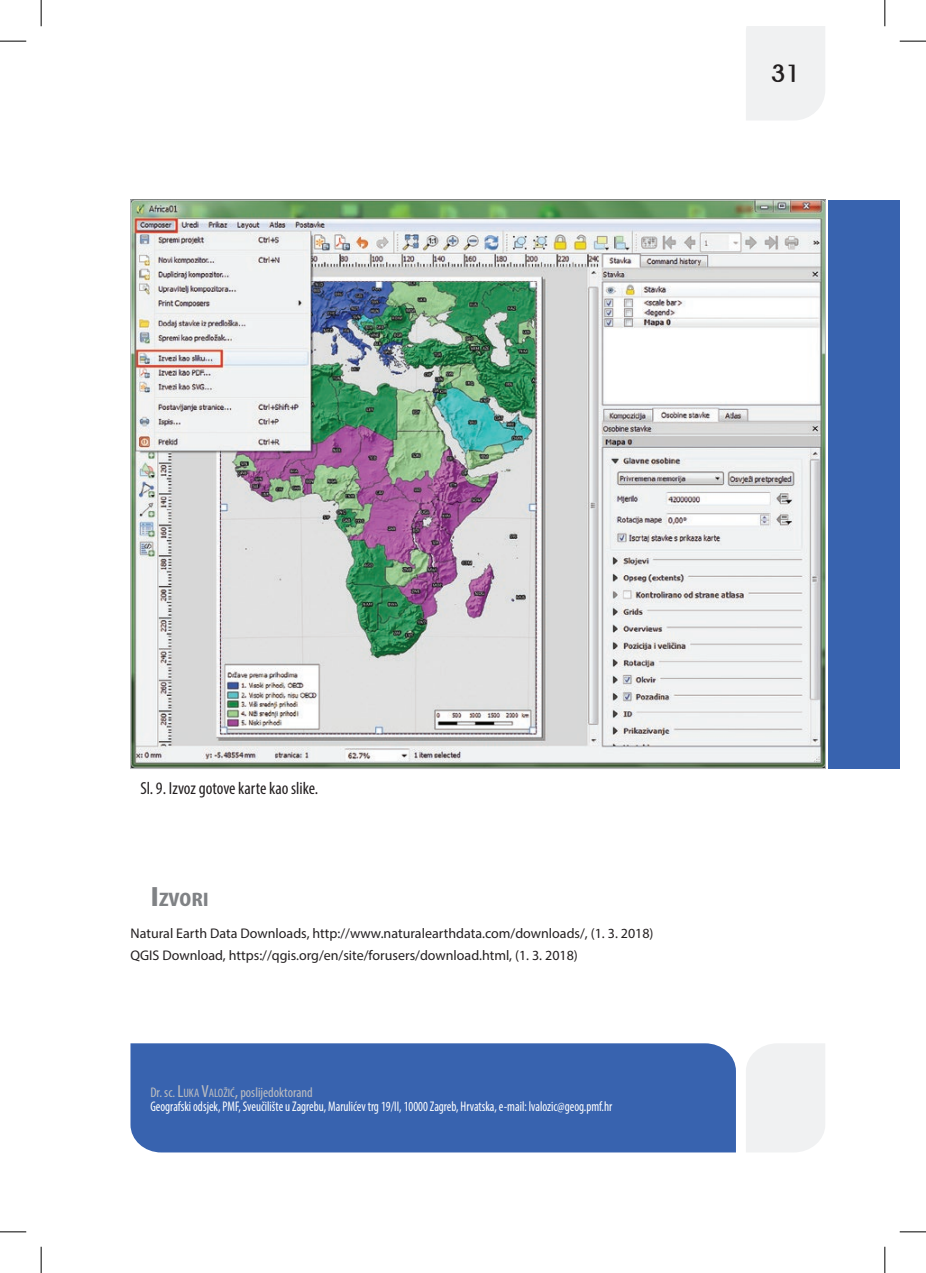
<style>
.page{position:relative;width:926px;height:1273px;background:#fff}
.page>*{position:absolute;margin:0;border:0;box-sizing:border-box;transform-origin:0 0}
.t1{font:700 26.25px "Avant Garde";color:#231f20}
.t2{font:700 condensed 19.6px "Myriad Pro";color:#808285;scale:1.25 1}
.t3{font:condensed 17.5px "Myriad Pro";color:#231f20}
.t4{font:14px/22.4px "Myriad Pro";color:#231f20}
.t5{font:condensed 14px/14px "Myriad Pro";color:#fff;scale:.9 1}
.s1{font-size:28px}
.s2{color:#bcbdc0}
.s3{font-size:17.5px;color:#bcbdc0}
.s4{font-size:12.25px;color:#bcbdc0}
</style>
<div class="page">
<div style="left:130px;top:1043px;width:606px;height:109px;background:#3863af"></div>
<div style="left:746px;top:1043px;width:79px;height:109px;background:#f0f1f2"></div>
<div style="left:746px;top:26px;width:79px;height:94px;background:#f0f1f2"></div>
<img style="left:132px;top:202px;width:691px;height:565px">
<div style="left:827px;top:200px;width:72px;height:568px;background:#3863af"></div>
<svg style="left:0;top:41px;width:26px;height:1px"></svg>
<svg style="left:899px;top:41px;width:27px;height:1px"></svg>
<svg style="left:0;top:1231px;width:26px;height:1px"></svg>
<svg style="left:899px;top:1231px;width:27px;height:1px"></svg>
<svg style="left:41px;top:0;width:1px;height:26px"></svg>
<svg style="left:41px;top:1247px;width:1px;height:26px"></svg>
<svg style="left:884px;top:0;width:1px;height:26px"></svg>
<svg style="left:884px;top:1247px;width:1px;height:26px"></svg>
<h1 class="t1" style="left:771px;top:62px;width:30px">31</h1>
<p class="t3" style="left:140px;top:777px;width:179px">Sl. 9. Izvoz gotove karte kao slike.</p>
<h2 class="t2" style="left:150px;top:887px;width:48px"><span class="s1">I</span>ZVORI</h2>
<p class="t4" style="left:130px;top:922px;width:524px">Natural Earth Data Downloads, http://www.naturalearthdata.com/downloads/, (1. 3. 2018)<br>QGIS Download, https://qgis.org/en/site/forusers/download.html, (1. 3. 2018)</p>
<p class="t5" style="left:150px;top:1086px;width:515px"><span class="s2">Dr. sc.</span> <span class="s3">L</span><span class="s4">UKA</span> <span class="s3">V</span><span class="s4">ALOŽIĆ</span><span class="s3">,</span> <span class="s2">poslijedoktorand<br></span>Geografski odsjek, PMF, Sveučilište u Zagrebu, Marulićev trg 19/II, 10000 Zagreb, Hrvatska, e-mail: lvalozic@geog.pmf.hr</p>
</div>
